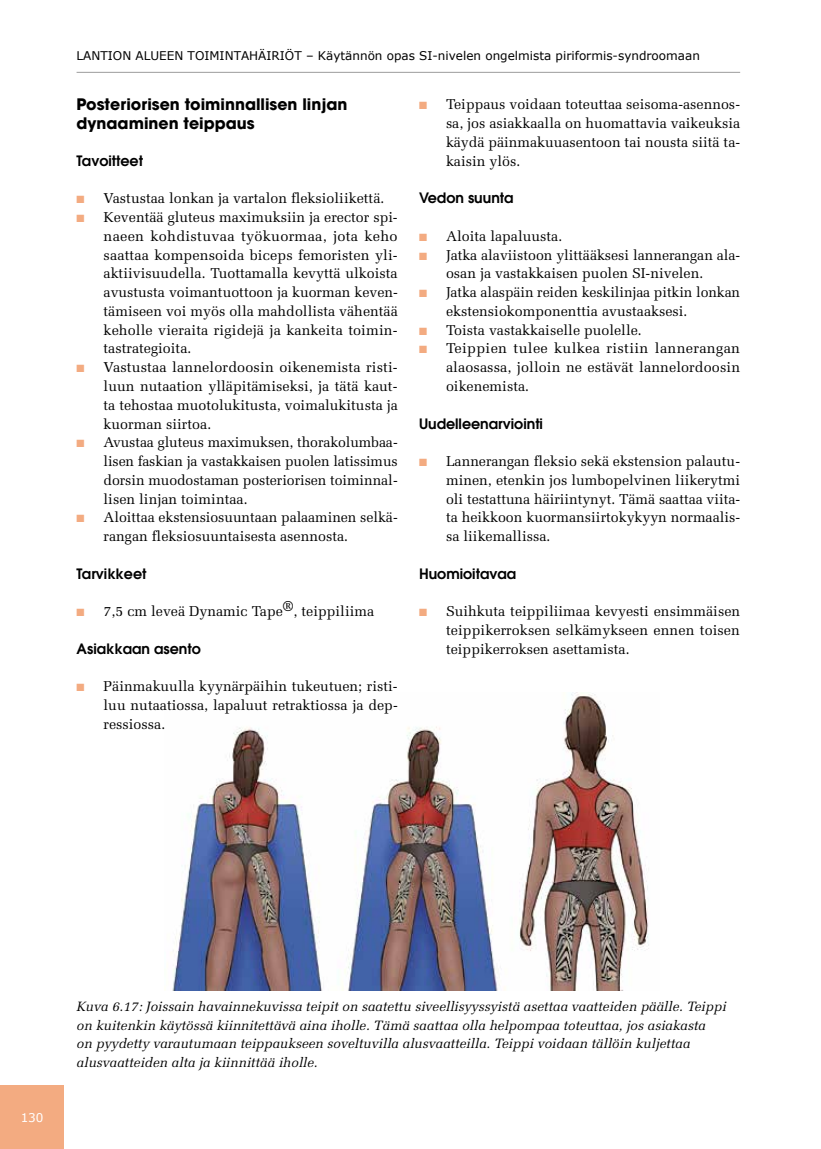
<style>
.page{position:relative;width:821px;height:1149px;background:#fff}
.page>*{position:absolute;margin:0;border:0;box-sizing:border-box;transform-origin:0 0}
.t1{font:700 15.75px/18.9px "Avant Garde";color:#000}
.t2{font:14.25px/18.8px "Melior";color:#000;text-align:justify}
.t3{font:600 14.25px "Avant Garde";color:#000}
.t4{font:italic 13.5px/18.8px "Melior";color:#000}
.t5{font:12px "Verdana";color:#000}
.t6{font:12px "Verdana";color:#fff}
.s1{color:#f3ab81}
</style>
<div class="page">
<hr style="left:77px;top:72px;width:663px;height:1px;background:#9d9d9c">
<div style="left:0;top:1084px;width:64px;height:64px;background:#f3ab81"></div>
<img style="left:172px;top:692px;width:477px;height:298px">
<p class="t5" style="left:77px;top:48px;width:625px">LANTION ALUEEN TOIMINTAHÄIRIÖT – Käytännön opas SI-nivelen ongelmista piriformis-syndroomaan</p>
<p class="t1" style="left:77px;top:95px;width:272px">Posteriorisen toiminnallisen linjan dynaaminen teippaus</p>
<p class="t3" style="left:77px;top:151px;width:68px">Tavoitteet</p>
<p class="t2" style="left:77px;top:189px;width:309px"><span class="s1">■</span> Vastustaa lonkan ja vartalon fleksioliikettä.</p>
<p class="t2" style="left:104px;top:208px;width:296px;text-indent:-27px"><span class="s1">■</span> Keventää gluteus maximuksiin ja erector spi&shy;naeen kohdistuvaa työkuormaa, jota keho saattaa kompensoida biceps femoristen yli&shy;aktiivisuudella. Tuottamalla kevyttä ulkoista avustusta voimantuottoon ja kuorman keven&shy;tämiseen voi myös olla mahdollista vähentää keholle vieraita rigidejä ja kankeita toimin&shy;tastrategioita.</p>
<p class="t2" style="left:104px;top:358px;width:296px;text-indent:-27px"><span class="s1">■</span> Vastustaa lannelordoosin oikenemista risti&shy;luun nutaation ylläpitämiseksi, ja tätä kaut&shy;ta tehostaa muotolukitusta, voimalukitusta ja kuorman siirtoa.</p>
<p class="t2" style="left:104px;top:433px;width:296px;text-indent:-27px"><span class="s1">■</span> Avustaa gluteus maximuksen, thorakolumbaa&shy;lisen faskian ja vastakkaisen puolen latissimus dorsin muodostaman posteriorisen toiminnal&shy;lisen linjan toimintaa.</p>
<p class="t2" style="left:104px;top:508px;width:296px;text-indent:-27px"><span class="s1">■</span> Aloittaa ekstensiosuuntaan palaaminen selkä&shy;rangan fleksiosuuntaisesta asennosta.</p>
<p class="t3" style="left:77px;top:564px;width:71px">Tarvikkeet</p>
<p class="t2" style="left:77px;top:601px;width:299px"><span class="s1">■</span> 7,5 cm leveä Dynamic Tape®, teippiliima</p>
<p class="t3" style="left:77px;top:639px;width:126px">Asiakkaan asento</p>
<p class="t2" style="left:104px;top:676px;width:296px;text-indent:-27px"><span class="s1">■</span> Päinmakuulla kyynärpäihin tukeutuen; risti&shy;luu nutaatiossa, lapaluut retraktiossa ja dep&shy;ressiossa.</p>
<p class="t2" style="left:446px;top:95px;width:296px;text-indent:-27px"><span class="s1">■</span> Teippaus voidaan toteuttaa seisoma-asennos&shy;sa, jos asiakkaalla on huomattavia vaikeuksia käydä päinmakuuasentoon tai nousta siitä ta&shy;kaisin ylös.</p>
<p class="t3" style="left:419px;top:189px;width:96px">Vedon suunta</p>
<p class="t2" style="left:419px;top:226px;width:145px"><span class="s1">■</span> Aloita lapaluusta.</p>
<p class="t2" style="left:446px;top:245px;width:296px;text-indent:-27px"><span class="s1">■</span> Jatka alaviistoon ylittääksesi lannerangan ala&shy;osan ja vastakkaisen puolen SI-nivelen.</p>
<p class="t2" style="left:446px;top:283px;width:296px;text-indent:-27px"><span class="s1">■</span> Jatka alaspäin reiden keskilinjaa pitkin lonkan ekstensiokomponenttia avustaaksesi.</p>
<p class="t2" style="left:419px;top:320px;width:224px"><span class="s1">■</span> Toista vastakkaiselle puolelle.</p>
<p class="t2" style="left:446px;top:339px;width:296px;text-indent:-27px"><span class="s1">■</span> Teippien tulee kulkea ristiin lannerangan alaosassa, jolloin ne estävät lannelordoosin oikenemista.</p>
<p class="t3" style="left:419px;top:414px;width:125px">Uudelleenarviointi</p>
<p class="t2" style="left:446px;top:451px;width:296px;text-indent:-27px"><span class="s1">■</span> Lannerangan fleksio sekä ekstension palautu&shy;minen, etenkin jos lumbopelvinen liikerytmi oli testattuna häiriintynyt. Tämä saattaa viita&shy;ta heikkoon kuormansiirtokykyyn normaalis&shy;sa liikemallissa.</p>
<p class="t3" style="left:419px;top:564px;width:99px">Huomioitavaa</p>
<p class="t2" style="left:446px;top:601px;width:296px;text-indent:-27px"><span class="s1">■</span> Suihkuta teippiliimaa kevyesti ensimmäisen teippikerroksen selkämykseen ennen toisen teippikerroksen asettamista.</p>
<p class="t6" style="left:21px;top:1109px;width:24px">130</p>
<p class="t4" style="left:77px;top:996px;width:651px">Kuva 6.17: Joissain havainnekuvissa teipit on saatettu siveellisyyssyistä asettaa vaatteiden päälle. Teippi on kuitenkin käytössä kiinnitettävä aina iholle. Tämä saattaa olla helpompaa toteuttaa, jos asiakasta<br>on pyydetty varautumaan teippaukseen soveltuvilla alusvaatteilla. Teippi voidaan tällöin kuljettaa alusvaatteiden alta ja kiinnittää iholle.</p>
</div>
